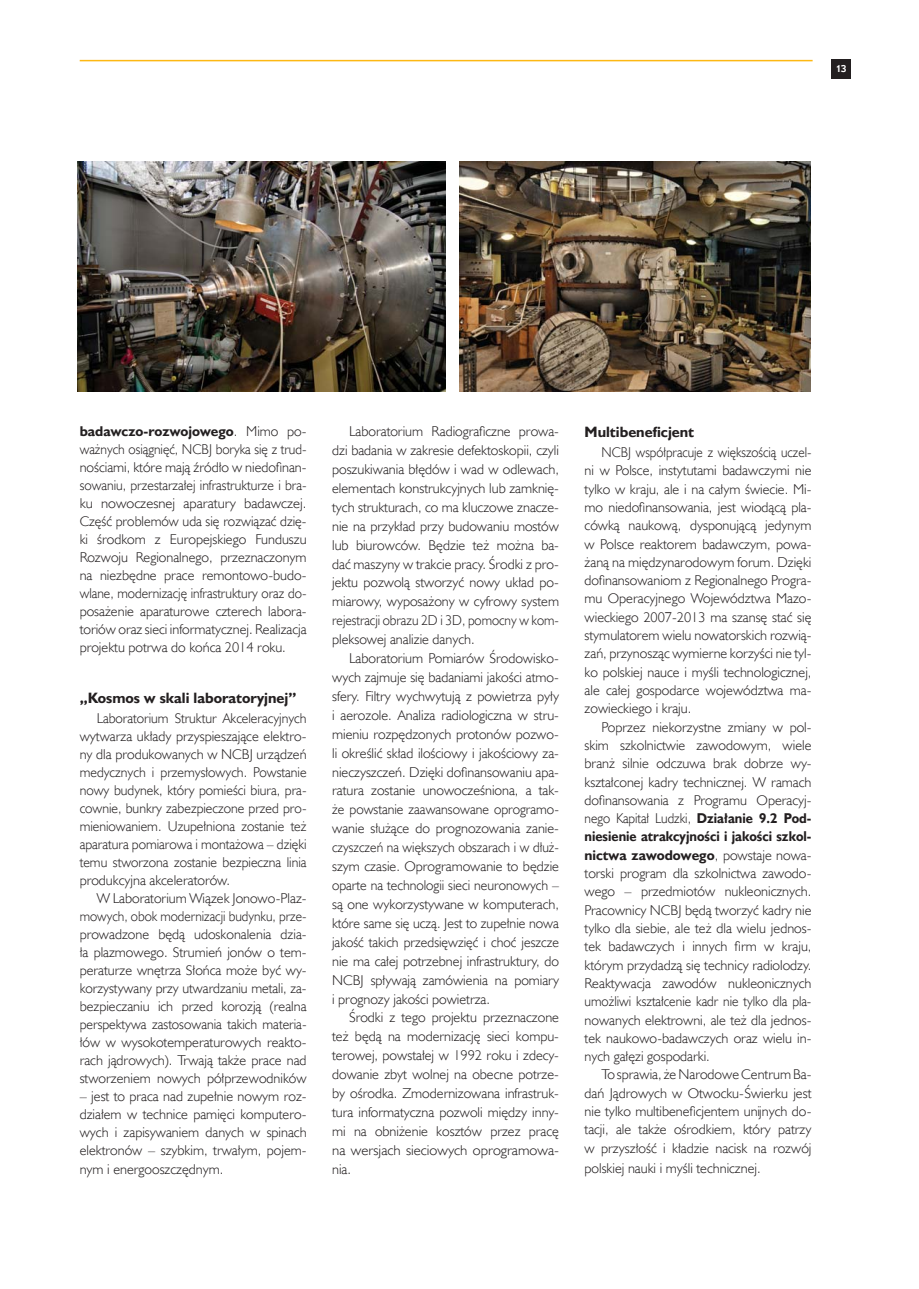
<style>
.page{position:relative;width:919px;height:1289px;background:#fff}
.page>*{position:absolute;margin:0;border:0;box-sizing:border-box;transform-origin:0 0}
.t1{font:700 15px "Humanst 521 EU";color:#231f20}
.t2{font:14.25px/18.9px "Humanst 521 Lt EU";color:#231f20;text-align:justify}
.t3{font:14.25px/18.3px "Humanst 521 Lt EU";color:#231f20;text-align:justify;scale:.93 1}
.t4{font:14.25px/18px "Humanst 521 Lt EU";color:#231f20;text-align:justify;scale:.95 1}
.t5{font:700 14.25px/18.3px "Humanst 521 EU";color:#231f20;scale:.94 1}
.t6{font:700 14.25px "Humanst 521 EU";color:#231f20}
.t7{font:700 10.5px "Opel Sans";color:#fff}
.s1{font-family:"Humanst 521 Lt EU";font-weight:400}
.s2{font-family:"Humanst 521 EU";font-weight:700}
</style>
<div class="page">
<hr style="left:80px;top:60px;width:732px;height:1px;background:#fdb813">
<div style="left:831px;top:60px;width:19px;height:19px;background:#231f20"></div>
<img style="left:78px;top:162px;width:367px;height:229px">
<img style="left:459px;top:162px;width:351px;height:229px">
<p class="t7" style="left:835px;top:62px;width:12px">13</p>
<p class="t6" style="left:80px;top:422px;width:228px">badawczo-rozwojowego<span class="s1">. Mimo po-</span></p>
<p class="t4" style="left:80px;top:440px;width:240px">ważnych osiągnięć, NCBJ boryka się z trud&shy;nościami, które mają źródło w niedofinan&shy;sowaniu, przestarzałej infrastrukturze i bra&shy;ku nowoczesnej aparatury badawczej.<br>Część problemów uda się rozwiązać dzię&shy;ki środkom z Europejskiego Funduszu Rozwoju Regionalnego, przeznaczonym na niezbędne prace remontowo-budo&shy;wlane, modernizację infrastruktury oraz do&shy;posażenie aparaturowe czterech labora&shy;toriów oraz sieci informatycznej. Realizacja projektu potrwa do końca 2014 roku.</p>
<p class="t1" style="left:80px;top:689px;width:218px">„Kosmos w skali laboratoryjnej”</p>
<p class="t2" style="left:80px;top:708px;width:228px;line-height:18px;text-indent:17px">Laboratorium Struktur Akceleracyjnych wytwarza układy przyspieszające elektro&shy;ny dla produkowanych w NCBJ urządzeń medycznych i przemysłowych. Powstanie nowy budynek, który pomieści biura, pra&shy;cownie, bunkry zabezpieczone przed pro&shy;mieniowaniem. Uzupełniona zostanie też aparatura pomiarowa i montażowa – dzięki temu stworzona zostanie bezpieczna linia produkcyjna akceleratorów.</p>
<p class="t2" style="left:80px;top:888px;width:228px;line-height:18px;text-indent:17px">W Laboratorium Wiązek Jonowo-Plaz&shy;mowych, obok modernizacji budynku, prze&shy;prowadzone będą udoskonalenia dzia&shy;ła plazmowego. Strumień jonów o tem&shy;peraturze wnętrza Słońca może być wy&shy;korzystywany przy utwardzaniu metali, za&shy;bezpieczaniu ich przed korozją (realna perspektywa zastosowania takich materia&shy;łów w wysokotemperaturowych reakto&shy;rach jądrowych). Trwają także prace nad stworzeniem nowych półprzewodników</p>
<p class="t2" style="left:80px;top:1086px;width:228px;line-height:18.3px">– jest to praca nad zupełnie nowym roz&shy;działem w technice pamięci komputero&shy;wych i zapisywaniem danych w spinach elektronów – szybkim, trwałym, pojem&shy;nym i energooszczędnym.</p>
<p class="t2" style="left:332px;top:421px;width:228px;text-indent:17px">Laboratorium Radiograficzne prowa&shy;dzi badania w zakresie defektoskopii, czyli poszukiwania błędów i wad w odlewach, elementach konstrukcyjnych lub zamknię&shy;tych strukturach, co ma kluczowe znacze&shy;nie na przykład przy budowaniu mostów lub biurowców. Będzie też można ba&shy;dać maszyny w trakcie pracy. Środki z pro&shy;jektu pozwolą stworzyć nowy układ po&shy;miarowy, wyposażony w cyfrowy system rejestracji obrazu 2D i 3D, pomocny w kom&shy;pleksowej analizie danych.</p>
<p class="t2" style="left:332px;top:648px;width:228px;text-indent:17px">Laboratorium Pomiarów Środowisko&shy;wych zajmuje się badaniami jakości atmo&shy;sfery. Filtry wychwytują z powietrza pyły i aerozole. Analiza radiologiczna w stru&shy;mieniu rozpędzonych protonów pozwo&shy;li określić skład ilościowy i jakościowy za&shy;nieczyszczeń. Dzięki dofinansowaniu apa&shy;ratura zostanie unowocześniona, a tak&shy;że powstanie zaawansowane oprogramo&shy;wanie służące do prognozowania zanie&shy;czyszczeń na większych obszarach i w dłuż&shy;szym czasie. Oprogramowanie to będzie oparte na technologii sieci neuronowych – są one wykorzystywane w komputerach, które same się uczą. Jest to zupełnie nowa jakość takich przedsięwzięć i choć jeszcze nie ma całej potrzebnej infrastruktury, do NCBJ spływają zamówienia na pomiary i prognozy jakości powietrza.</p>
<p class="t2" style="left:332px;top:1007px;width:228px;text-indent:17px">Środki z tego projektu przeznaczone też będą na modernizację sieci kompu&shy;terowej, powstałej w 1992 roku i zdecy&shy;dowanie zbyt wolnej na obecne potrze&shy;by ośrodka. Zmodernizowana infrastruk&shy;tura informatyczna pozwoli między inny&shy;mi na obniżenie kosztów przez pracę na wersjach sieciowych oprogramowa&shy;nia.</p>
<p class="t1" style="left:584px;top:422px;width:111px">Multibeneficjent</p>
<p class="t3" style="left:584px;top:442px;width:245px;text-indent:17px">NCBJ współpracuje z większością uczel&shy;ni w Polsce, instytutami badawczymi nie tylko w kraju, ale i na całym świecie. Mi&shy;mo niedofinansowania, jest wiodącą pla&shy;cówką naukową, dysponującą jedynym w Polsce reaktorem badawczym, powa&shy;żaną na międzynarodowym forum. Dzięki dofinansowaniom z Regionalnego Progra&shy;mu Operacyjnego Województwa Mazo&shy;wieckiego 2007-2013 ma szansę stać się stymulatorem wielu nowatorskich rozwią&shy;zań, przynosząc wymierne korzyści nie tyl&shy;ko polskiej nauce i myśli technologicznej, ale całej gospodarce województwa ma&shy;zowieckiego i kraju.</p>
<p class="t2" style="left:584px;top:717px;width:228px;line-height:18.3px;text-indent:17px">Poprzez niekorzystne zmiany w pol&shy;skim szkolnictwie zawodowym, wiele branż silnie odczuwa brak dobrze wy&shy;kształconej kadry technicznej. W ramach dofinansowania z Programu Operacyj&shy;nego Kapitał Ludzki, <span class="s2">Działanie 9.2 Pod-</span></p>
<p class="t5" style="left:584px;top:827px;width:243px">niesienie atrakcyjności i jakości szkol&shy;nictwa zawodowego<span class="s1">, powstaje nowa-</span></p>
<p class="t2" style="left:584px;top:863px;width:228px;line-height:18.3px">torski program dla szkolnictwa zawodo&shy;wego – przedmiotów nukleonicznych.<br>Pracownicy NCBJ będą tworzyć kadry nie tylko dla siebie, ale też dla wielu jednos&shy;tek badawczych i innych firm w kraju, którym przydadzą się technicy radiolodzy.<br>Reaktywacja zawodów nukleonicznych umożliwi kształcenie kadr nie tylko dla pla&shy;nowanych elektrowni, ale też dla jednos&shy;tek naukowo-badawczych oraz wielu in&shy;nych gałęzi gospodarki.</p>
<p class="t2" style="left:584px;top:1065px;width:228px;line-height:18.3px;text-indent:17px">To sprawia, że Narodowe Centrum Ba&shy;dań Jądrowych w Otwocku-Świerku jest nie tylko multibeneficjentem unĳnych do&shy;tacji, ale także ośrodkiem, który patrzy w przyszłość i kładzie nacisk na rozwój</p>
<p class="t2" style="left:584px;top:1158px;width:178px">polskiej nauki i myśli technicznej.</p>
</div>
